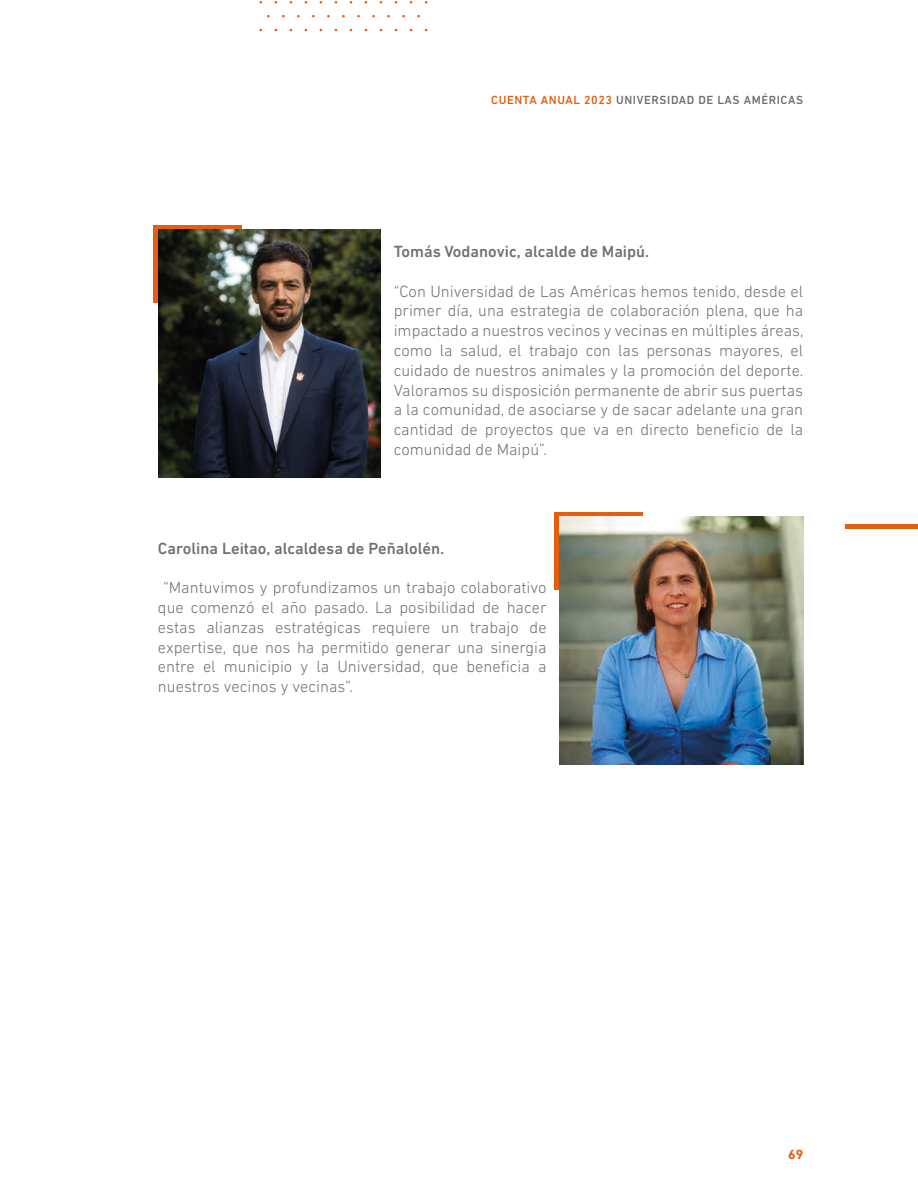
<style>
.page{position:relative;width:918px;height:1188px;background:#fff}
.page>*{position:absolute;margin:0;border:0;box-sizing:border-box;transform-origin:0 0}
.Texto{font:300 16.5px/19.8px "DIN Next LT Pro";color:#70706f;text-align:justify}
.Texto-2{font:500 16.5px "DIN Next LT Pro";color:#70706f}
.t1{font:700 13.5px "DIN Next LT Pro";color:#e55d0f}
.t2{font:500 12px "DIN Next LT Pro";letter-spacing:.05em;color:#70706f}
.s1{color:#e55d0f}
</style>
<div class="page">
<hr style="left:846px;top:524px;width:72px;height:4px;background:#e55d0f">
<div style="left:153px;top:225px;width:88px;height:77px;background:#e55d0f"></div>
<div style="left:554px;top:512px;width:88px;height:77px;background:#e55d0f"></div>
<img style="left:158px;top:230px;width:223px;height:247px">
<img style="left:559px;top:516px;width:244px;height:249px">
<p class="t2" style="left:491px;top:93px;width:313px"><span class="s1">CUENTA ANUAL 2023</span> UNIVERSIDAD DE LAS AMÉRICAS</p>
<p class="Texto-2" style="left:394px;top:242px;width:257px">Tomás Vodanovic, alcalde de Maipú.</p>
<p class="Texto" style="left:394px;top:281px;width:411px">“Con Universidad de Las Américas hemos tenido, desde el primer día, una estrategia de colaboración plena, que ha impactado a nuestros vecinos y vecinas en múltiples áreas, como la salud, el trabajo con las personas mayores, el cuidado de nuestros animales y la promoción del deporte.<br>Valoramos su disposición permanente de abrir sus puertas a la comunidad, de asociarse y de sacar adelante una gran cantidad de proyectos que va en directo beneficio de la comunidad de Maipú”.</p>
<p class="Texto-2" style="left:158px;top:538px;width:288px">Carolina Leitao, alcaldesa de Peñalolén.</p>
<p class="Texto" style="left:158px;top:578px;width:390px;text-indent:5px">“Mantuvimos y profundizamos un trabajo colaborativo que comenzó el año pasado. La posibilidad de hacer estas alianzas estratégicas requiere un trabajo de expertise, que nos ha permitido generar una sinergia entre el municipio y la Universidad, que beneficia a nuestros vecinos y vecinas”.</p>
<p class="t1" style="left:788px;top:1147px;width:17px">69</p>
</div>
